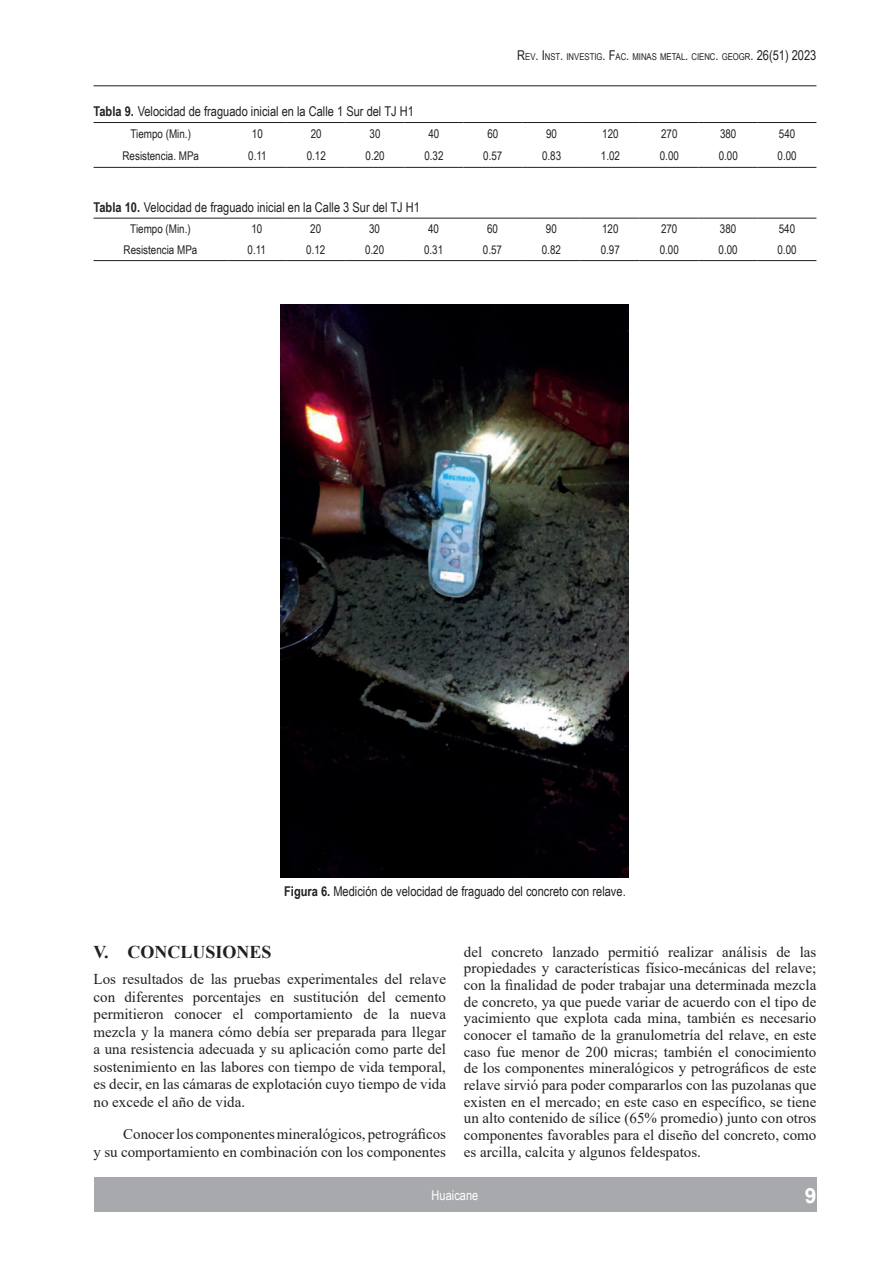
<style>
.page{position:relative;width:893px;height:1263px;background:#fff}
.page>*{position:absolute;margin:0;border:0;box-sizing:border-box;transform-origin:0 0}
.t1{font:700 21px "Arial";color:#fff}
.t2{font:700 18px "Times New Roman";color:#231f20}
.t3{font:15px/16.6px "Times New Roman";color:#231f20;text-align:justify}
.t4{font:13.5px "Arial Narrow";color:#231f20}
.t5{font:13.5px "Arial Narrow";color:#fff}
.t6{font:12px "Arial Narrow";color:#231f20}
.t7{font:9.45px "Arial Narrow";color:#231f20}
.s1{font-size:13.5px}
.s2{font-weight:700}
</style>
<div class="page">
<div style="left:94px;top:1178px;width:722px;height:34px;background:#a8a9ad"></div>
<hr style="left:94px;top:85px;width:722px;height:1px;background:#231f20">
<hr style="left:94px;top:122px;width:134px;height:1px;background:#231f20">
<hr style="left:228px;top:122px;width:59px;height:1px;background:#231f20">
<hr style="left:287px;top:122px;width:59px;height:1px;background:#231f20">
<hr style="left:346px;top:122px;width:58px;height:1px;background:#231f20">
<hr style="left:404px;top:122px;width:59px;height:1px;background:#231f20">
<hr style="left:463px;top:122px;width:59px;height:1px;background:#231f20">
<hr style="left:522px;top:122px;width:59px;height:1px;background:#231f20">
<hr style="left:581px;top:122px;width:59px;height:1px;background:#231f20">
<hr style="left:640px;top:122px;width:59px;height:1px;background:#231f20">
<hr style="left:699px;top:122px;width:59px;height:1px;background:#231f20">
<hr style="left:758px;top:122px;width:58px;height:1px;background:#231f20">
<hr style="left:94px;top:167px;width:134px;height:1px;background:#231f20">
<hr style="left:228px;top:167px;width:59px;height:1px;background:#231f20">
<hr style="left:287px;top:167px;width:59px;height:1px;background:#231f20">
<hr style="left:346px;top:167px;width:58px;height:1px;background:#231f20">
<hr style="left:404px;top:167px;width:59px;height:1px;background:#231f20">
<hr style="left:463px;top:167px;width:59px;height:1px;background:#231f20">
<hr style="left:522px;top:167px;width:59px;height:1px;background:#231f20">
<hr style="left:581px;top:167px;width:59px;height:1px;background:#231f20">
<hr style="left:640px;top:167px;width:59px;height:1px;background:#231f20">
<hr style="left:699px;top:167px;width:59px;height:1px;background:#231f20">
<hr style="left:758px;top:167px;width:58px;height:1px;background:#231f20">
<hr style="left:94px;top:218px;width:133px;height:1px;background:#231f20">
<hr style="left:227px;top:218px;width:59px;height:1px;background:#231f20">
<hr style="left:286px;top:218px;width:59px;height:1px;background:#231f20">
<hr style="left:345px;top:218px;width:59px;height:1px;background:#231f20">
<hr style="left:404px;top:218px;width:59px;height:1px;background:#231f20">
<hr style="left:463px;top:218px;width:59px;height:1px;background:#231f20">
<hr style="left:522px;top:218px;width:59px;height:1px;background:#231f20">
<hr style="left:581px;top:218px;width:59px;height:1px;background:#231f20">
<hr style="left:640px;top:218px;width:59px;height:1px;background:#231f20">
<hr style="left:699px;top:218px;width:58px;height:1px;background:#231f20">
<hr style="left:757px;top:218px;width:59px;height:1px;background:#231f20">
<hr style="left:94px;top:260px;width:133px;height:1px;background:#231f20">
<hr style="left:227px;top:260px;width:59px;height:1px;background:#231f20">
<hr style="left:286px;top:260px;width:59px;height:1px;background:#231f20">
<hr style="left:345px;top:260px;width:59px;height:1px;background:#231f20">
<hr style="left:404px;top:260px;width:59px;height:1px;background:#231f20">
<hr style="left:463px;top:260px;width:59px;height:1px;background:#231f20">
<hr style="left:522px;top:260px;width:59px;height:1px;background:#231f20">
<hr style="left:581px;top:260px;width:59px;height:1px;background:#231f20">
<hr style="left:640px;top:260px;width:59px;height:1px;background:#231f20">
<hr style="left:699px;top:260px;width:58px;height:1px;background:#231f20">
<hr style="left:757px;top:260px;width:59px;height:1px;background:#231f20">
<img style="left:280px;top:305px;width:349px;height:572px">
<p class="t7" style="left:517px;top:50px;width:301px"><span class="s1">R</span>EV<span class="s1">. I</span>NST<span class="s1">.</span> INVESTIG<span class="s1">. F</span>AC<span class="s1">.</span> MINAS METAL<span class="s1">.</span> CIENC<span class="s1">.</span> GEOGR<span class="s1">. 26(51) 2023</span></p>
<p class="t4" style="left:94px;top:101px;width:322px"><span class="s2">Tabla 9.</span> Velocidad de fraguado inicial en la Calle 1 Sur del TJ H1</p>
<p class="t6" style="left:131px;top:125px;width:62px">Tiempo (Min.)</p>
<p class="t6" style="left:252px;top:125px;width:12px">10</p>
<p class="t6" style="left:311px;top:125px;width:12px">20</p>
<p class="t6" style="left:370px;top:125px;width:12px">30</p>
<p class="t6" style="left:428px;top:125px;width:12px">40</p>
<p class="t6" style="left:487px;top:125px;width:12px">60</p>
<p class="t6" style="left:546px;top:125px;width:12px">90</p>
<p class="t6" style="left:602px;top:125px;width:18px">120</p>
<p class="t6" style="left:661px;top:125px;width:18px">270</p>
<p class="t6" style="left:720px;top:125px;width:18px">380</p>
<p class="t6" style="left:779px;top:125px;width:18px">540</p>
<p class="t6" style="left:123px;top:147px;width:78px">Resistencia. MPa</p>
<p class="t6" style="left:248px;top:147px;width:20px">0.11</p>
<p class="t6" style="left:307px;top:147px;width:21px">0.12</p>
<p class="t6" style="left:366px;top:147px;width:21px">0.20</p>
<p class="t6" style="left:424px;top:147px;width:21px">0.32</p>
<p class="t6" style="left:483px;top:147px;width:21px">0.57</p>
<p class="t6" style="left:542px;top:147px;width:21px">0.83</p>
<p class="t6" style="left:601px;top:147px;width:21px">1.02</p>
<p class="t6" style="left:660px;top:147px;width:21px">0.00</p>
<p class="t6" style="left:719px;top:147px;width:21px">0.00</p>
<p class="t6" style="left:777px;top:147px;width:21px">0.00</p>
<p class="t4" style="left:94px;top:197px;width:328px"><span class="s2">Tabla 10.</span> Velocidad de fraguado inicial en la Calle 3 Sur del TJ H1</p>
<p class="t6" style="left:130px;top:220px;width:62px">Tiempo (Min.)</p>
<p class="t6" style="left:251px;top:220px;width:12px">10</p>
<p class="t6" style="left:310px;top:220px;width:12px">20</p>
<p class="t6" style="left:369px;top:220px;width:12px">30</p>
<p class="t6" style="left:428px;top:220px;width:12px">40</p>
<p class="t6" style="left:487px;top:220px;width:12px">60</p>
<p class="t6" style="left:546px;top:220px;width:12px">90</p>
<p class="t6" style="left:602px;top:220px;width:18px">120</p>
<p class="t6" style="left:661px;top:220px;width:18px">270</p>
<p class="t6" style="left:720px;top:220px;width:18px">380</p>
<p class="t6" style="left:779px;top:220px;width:18px">540</p>
<p class="t6" style="left:124px;top:241px;width:75px">Resistencia MPa</p>
<p class="t6" style="left:248px;top:241px;width:20px">0.11</p>
<p class="t6" style="left:306px;top:241px;width:21px">0.12</p>
<p class="t6" style="left:365px;top:241px;width:21px">0.20</p>
<p class="t6" style="left:424px;top:241px;width:21px">0.31</p>
<p class="t6" style="left:483px;top:241px;width:21px">0.57</p>
<p class="t6" style="left:542px;top:241px;width:21px">0.82</p>
<p class="t6" style="left:601px;top:241px;width:21px">0.97</p>
<p class="t6" style="left:660px;top:241px;width:21px">0.00</p>
<p class="t6" style="left:719px;top:241px;width:21px">0.00</p>
<p class="t6" style="left:777px;top:241px;width:21px">0.00</p>
<p class="t4" style="left:284px;top:881px;width:343px"><span class="s2">Figura 6.</span> Medición de velocidad de fraguado del concreto con relave.</p>
<p class="t2" style="left:94px;top:939px;width:180px">V. CONCLUSIONES</p>
<p class="t3" style="left:94px;top:970px;width:354px;line-height:17.4px">Los resultados de las pruebas experimentales del relave con diferentes porcentajes en sustitución del cemento permitieron conocer el comportamiento de la nueva mezcla y la manera cómo debía ser preparada para llegar a una resistencia adecuada y su aplicación como parte del sostenimiento en las labores con tiempo de vida temporal, es decir, en las cámaras de explotación cuyo tiempo de vida no excede el año de vida.</p>
<p class="t3" style="left:94px;top:1125px;width:354px;line-height:17.5px;text-align:right">Conocer los componentes mineralógicos, petrográficos<br>y su comportamiento en combinación con los componentes</p>
<p class="t3" style="left:464px;top:943px;width:354px">del concreto lanzado permitió realizar análisis de las propiedades y características físico-mecánicas del relave; con la finalidad de poder trabajar una determinada mezcla de concreto, ya que puede variar de acuerdo con el tipo de yacimiento que explota cada mina, también es necesario conocer el tamaño de la granulometría del relave, en este caso fue menor de 200 micras; también el conocimiento de los componentes mineralógicos y petrográficos de este relave sirvió para poder compararlos con las puzolanas que existen en el mercado; en este caso en específico, se tiene un alto contenido de sílice (65% promedio) junto con otros componentes favorables para el diseño del concreto, como es arcilla, calcita y algunos feldespatos.</p>
<p class="t5" style="left:432px;top:1185px;width:48px">Huaicane</p>
<h1 class="t1" style="left:805px;top:1180px;width:13px">9</h1>
</div>
